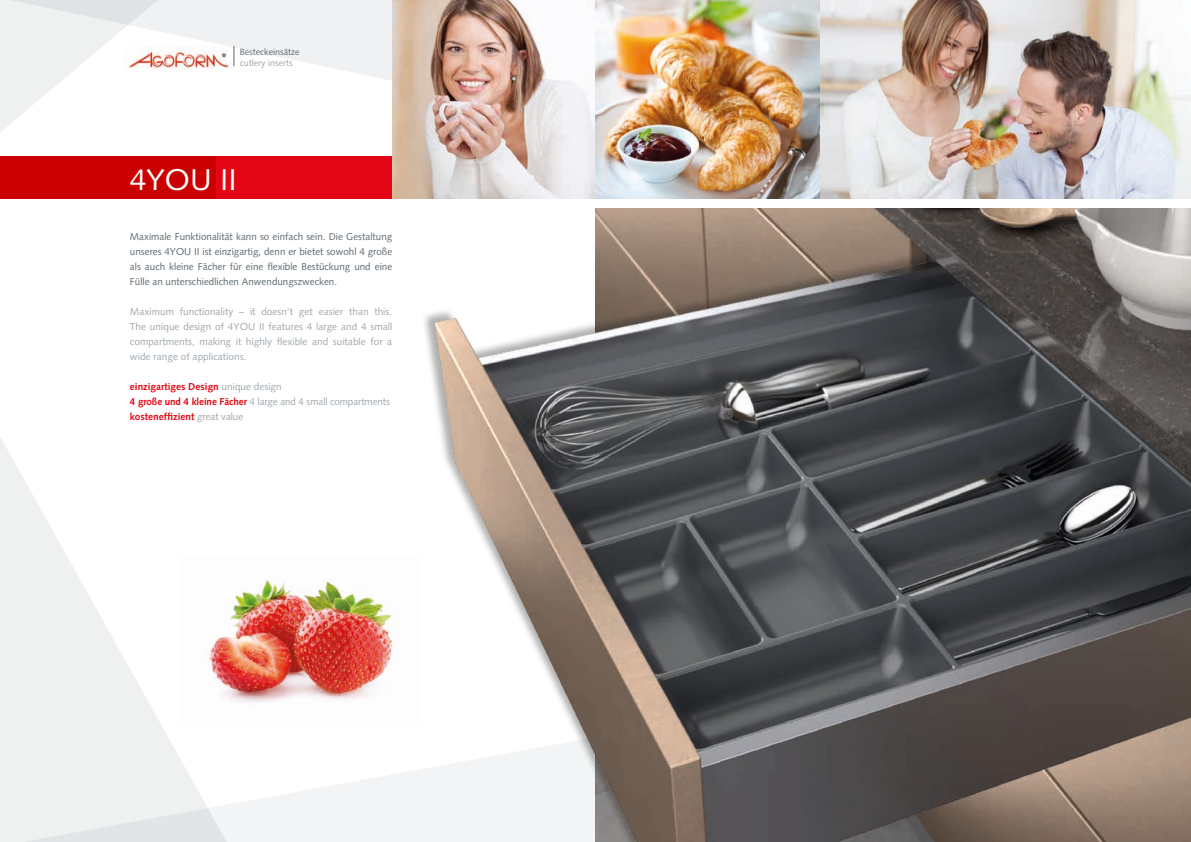
<style>
.page{position:relative;width:1191px;height:842px;background:#fff}
.page>*{position:absolute;margin:0;border:0;box-sizing:border-box;transform-origin:0 0}
.t1{font:30px "Syntax";color:#fff}
.t2{font:10px/15px "Syntax";letter-spacing:.005em;color:#5d686e;text-align:justify}
.t3{font:10px/15px "Syntax";letter-spacing:.005em;color:#9ea7ad;text-align:justify}
.t4{font:700 10px/15px "Syntax";color:#e30614}
.t5{font:9px "Syntax";color:#5d686e}
.t6{font:9px "Syntax";color:#9ea7ad}
.s1{font-weight:400;color:#9ea7ad}
</style>
<div class="page">
<svg style="left:298px;top:0;width:94px;height:81px;fill:#eff1f3"></svg>
<svg style="left:0;top:0;width:298px;height:132px"></svg>
<svg style="left:288px;top:770px;width:133px;height:72px;fill:#f2f4f5"></svg>
<svg style="left:0;top:437px;width:288px;height:405px;fill:#f2f4f5"></svg>
<div style="left:0;top:156px;width:392px;height:42px;background:#e30614"></div>
<div style="left:0;top:156px;width:215px;height:42px;background:#ca0001"></div>
<img style="left:392px;top:0;width:799px;height:198px">
<img style="left:124px;top:46px;width:109px;height:26px">
<svg style="left:234px;top:46px;width:1px;height:20px"></svg>
<img style="left:179px;top:556px;width:219px;height:170px">
<img style="left:595px;top:208px;width:596px;height:24px">
<img style="left:429px;top:232px;width:762px;height:610px">
<p class="t5" style="left:240px;top:46px;width:61px">Besteckeinsätze</p>
<p class="t6" style="left:240px;top:57px;width:54px">cutlery inserts</p>
<h1 class="t1" style="left:130px;top:162px;width:108px">4YOU II</h1>
<p class="t2" style="left:130px;top:229px;width:264px">Maximale Funktionalität kann so einfach sein. Die Gestaltung unseres 4YOU II ist einzigartig, denn er bietet sowohl 4 große als auch kleine Fächer für eine flexible Bestückung und eine Fülle an unterschiedlichen Anwendungszwecken.</p>
<p class="t3" style="left:130px;top:304px;width:264px">Maximum functionality – it doesn’t get easier than this.<br>The unique design of 4YOU II features 4 large and 4 small compartments, making it highly flexible and suitable for a wide range of applications.</p>
<p class="t4" style="left:130px;top:379px;width:261px">einzigartiges Design <span class="s1">unique design<br></span>4 große und 4 kleine Fächer <span class="s1">4 large and 4 small compartments </span>kosteneffizient <span class="s1">great value</span></p>
</div>
